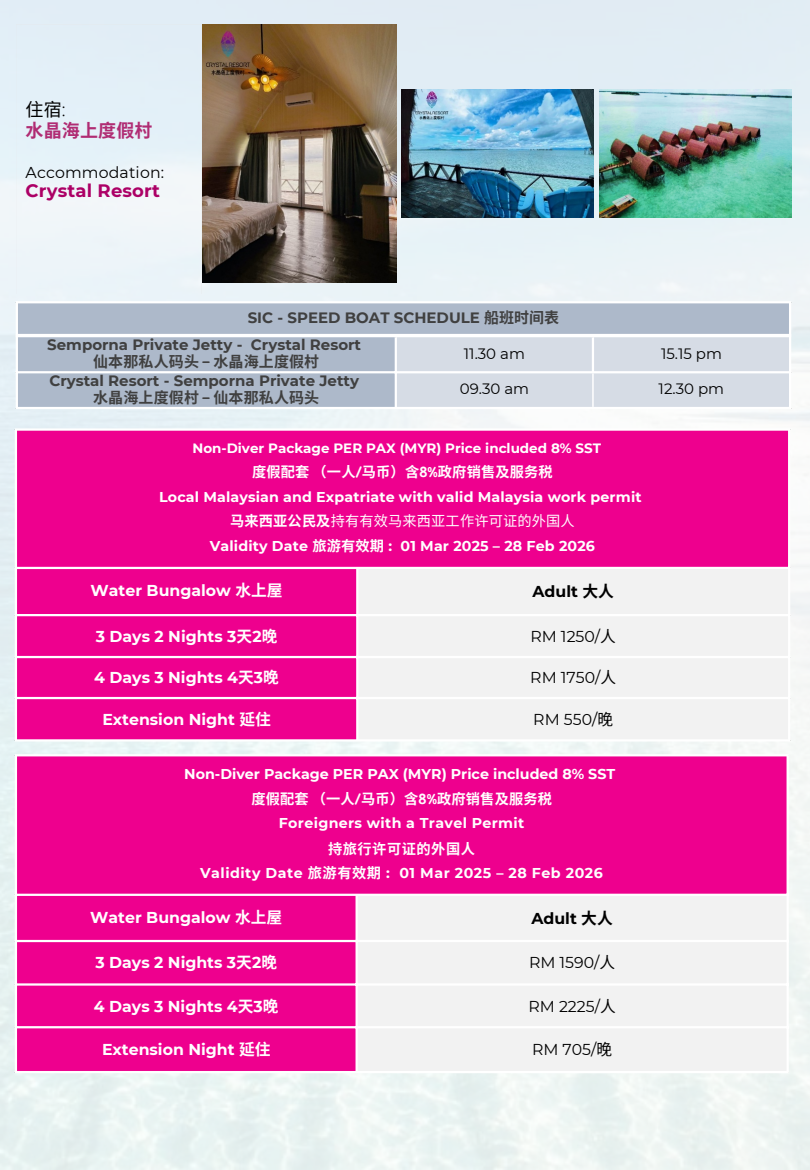
<style>
.page{position:relative;width:810px;height:1170px;background:#fff}
.page>*{position:absolute;margin:0;border:0;box-sizing:border-box;transform-origin:0 0}
.t1{font:700 18px "Montserrat";letter-spacing:.01em;color:#ac0066}
.t2{font:700 18px/21.3px "Noto Sans CJ Ksc";letter-spacing:.01em;color:#b02c73}
.t3{font:700 15.75px "Montserrat";color:#fff}
.t4{font:15.75px "Montserrat";color:#000}
.t5{font:700 15.75px "Montserrat";color:#000}
.t6{font:700 15px "Montserrat";color:#404040}
.t7{font:700 15px "Noto Sans CJ Ksc";letter-spacing:.01em;color:#404040}
.t8{font:15px "Montserrat";color:#000}
.t9{font:700 14.25px "Montserrat";letter-spacing:.01em;color:#fff}
.t10{font:700 14.25px "Noto Sans CJ Ksc";letter-spacing:.01em;color:#fff}
.t11{font:700 14.25px "Montserrat";letter-spacing:.035em;color:#fff}
.t12{font:14.25px "Noto Sans CJ Ksc";letter-spacing:.01em;color:#fff}
.t13{font:700 14.25px "Noto Sans CJ Ksc";letter-spacing:.035em;color:#fff}
.t14{font:700 13.5px "Montserrat";color:#fff}
.s1{font-weight:400;color:#000}
.s2{font-family:"TT Rounds Condensed";font-weight:400;color:#000}
.s3{font-family:"Noto Sans CJ Ksc"}
.s4{font-family:"TT Rounds Condensed"}
.s5{font-weight:700}
</style>
<div class="page">
<img style="left:0;top:0;width:810px;height:1170px">
<svg style="left:16px;top:24px;width:185px;height:270px;fill:#e5f2f9"></svg>
<div style="left:17px;top:756px;width:770px;height:315px;background:#ee008e"></div>
<div style="left:358px;top:896px;width:429px;height:175px;background:#f2f2f2"></div>
<hr style="left:15px;top:756px;width:2px;height:315px;background:#fff">
<hr style="left:356px;top:896px;width:2px;height:175px;background:#fff">
<hr style="left:787px;top:756px;width:2px;height:315px;background:#fff">
<hr style="left:15px;top:754px;width:774px;height:2px;background:#fff">
<hr style="left:15px;top:894px;width:774px;height:2px;background:#fff">
<hr style="left:15px;top:940px;width:774px;height:2px;background:#fff">
<hr style="left:15px;top:983px;width:774px;height:3px;background:#fff">
<hr style="left:15px;top:1026px;width:774px;height:2px;background:#fff">
<hr style="left:15px;top:1071px;width:774px;height:2px;background:#fff">
<div style="left:18px;top:303px;width:771px;height:104px;background:#adb9ca"></div>
<div style="left:397px;top:337px;width:392px;height:70px;background:#d6dce5"></div>
<hr style="left:592px;top:373px;width:2px;height:34px;background:#fff">
<hr style="left:16px;top:303px;width:2px;height:104px;background:#fff">
<hr style="left:395px;top:337px;width:2px;height:70px;background:#fff">
<hr style="left:592px;top:337px;width:2px;height:34px;background:#fff">
<hr style="left:789px;top:303px;width:2px;height:104px;background:#fff">
<hr style="left:16px;top:301px;width:775px;height:2px;background:#fff">
<hr style="left:16px;top:371px;width:775px;height:2px;background:#fff">
<hr style="left:16px;top:407px;width:775px;height:2px;background:#fff">
<hr style="left:16px;top:334px;width:775px;height:3px;background:#fff">
<div style="left:17px;top:431px;width:771px;height:308px;background:#ee008e"></div>
<div style="left:358px;top:569px;width:430px;height:170px;background:#f2f2f2"></div>
<hr style="left:15px;top:431px;width:2px;height:308px;background:#fff">
<hr style="left:356px;top:569px;width:2px;height:170px;background:#fff">
<hr style="left:788px;top:431px;width:2px;height:308px;background:#fff">
<hr style="left:15px;top:428px;width:775px;height:3px;background:#fff">
<hr style="left:15px;top:567px;width:775px;height:2px;background:#fff">
<hr style="left:15px;top:614px;width:775px;height:2px;background:#fff">
<hr style="left:15px;top:656px;width:775px;height:2px;background:#fff">
<hr style="left:15px;top:697px;width:775px;height:2px;background:#fff">
<hr style="left:15px;top:739px;width:775px;height:3px;background:#fff">
<img style="left:599px;top:89px;width:193px;height:128px">
<img style="left:203px;top:24px;width:193px;height:258px">
<img style="left:401px;top:89px;width:193px;height:128px">
<p class="t2" style="left:26px;top:98px;width:129px"><span class="s1">住宿</span><span class="s2">:<br></span>水晶海上度假村</p>
<p class="t4" style="left:26px;top:163px;width:140px">Accommodation:</p>
<h1 class="t1" style="left:26px;top:180px;width:136px">Crystal Resort</h1>
<p class="t6" style="left:248px;top:308px;width:313px">SIC - SPEED BOAT SCHEDULE <span class="s3">船班时间表</span></p>
<p class="t6" style="left:47px;top:335px;width:315px">Semporna Private Jetty - Crystal Resort</p>
<p class="t7" style="left:93px;top:349px;width:228px">仙本那私人码头 <span class="s4">–</span> 水晶海上度假村</p>
<p class="t8" style="left:464px;top:344px;width:63px">11.30 am</p>
<p class="t8" style="left:661px;top:344px;width:62px">15.15 pm</p>
<p class="t6" style="left:49px;top:371px;width:311px">Crystal Resort - Semporna Private Jetty</p>
<p class="t7" style="left:93px;top:385px;width:228px">水晶海上度假村 <span class="s4">–</span> 仙本那私人码头</p>
<p class="t8" style="left:460px;top:379px;width:71px">09.30 am</p>
<p class="t8" style="left:659px;top:379px;width:67px">12.30 pm</p>
<p class="t14" style="left:192px;top:440px;width:410px">Non-Diver Package PER PAX (MYR) Price included 8% SST</p>
<p class="t10" style="left:252px;top:460px;width:302px">度假配套（一人<span class="s4">/</span>马币）含<span class="s4">8%</span>政府销售及服务税</p>
<p class="t9" style="left:159px;top:488px;width:484px">Local Malaysian and Expatriate with valid Malaysia work permit</p>
<p class="t12" style="left:230px;top:510px;width:345px"><span class="s5">马来西亚公民及</span>持有有效马来西亚工作许可证的外国人</p>
<p class="t9" style="left:210px;top:537px;width:387px">Validity Date <span class="s3">旅游有效期</span> : 01 Mar 2025 – 28 Feb 2026</p>
<p class="t3" style="left:91px;top:581px;width:194px">Water Bungalow <span class="s3">水上屋</span></p>
<p class="t5" style="left:533px;top:582px;width:82px">Adult <span class="s3">大人</span></p>
<p class="t3" style="left:96px;top:627px;width:183px">3 Days 2 Nights 3<span class="s3">天</span>2<span class="s3">晚</span></p>
<p class="t4" style="left:530px;top:627px;width:86px">RM 1250/<span class="s3">人</span></p>
<p class="t3" style="left:94px;top:668px;width:186px">4 Days 3 Nights 4<span class="s3">天</span>3<span class="s3">晚</span></p>
<p class="t4" style="left:530px;top:668px;width:86px">RM 1750/<span class="s3">人</span></p>
<p class="t3" style="left:102px;top:710px;width:170px">Extension Night <span class="s3">延住</span></p>
<p class="t4" style="left:533px;top:710px;width:81px">RM 550/<span class="s3">晚</span></p>
<p class="t9" style="left:184px;top:765px;width:433px">Non-Diver Package PER PAX (MYR) Price included 8% SST</p>
<p class="t10" style="left:251px;top:787px;width:302px">度假配套（一人<span class="s4">/</span>马币）含<span class="s4">8%</span>政府销售及服务税</p>
<p class="t9" style="left:279px;top:815px;width:247px">Foreigners with a Travel Permit</p>
<p class="t13" style="left:328px;top:838px;width:148px">持旅行许可证的外国人</p>
<p class="t11" style="left:200px;top:864px;width:404px">Validity Date <span class="s3">旅游有效期</span> : 01 Mar 2025 – 28 Feb 2026</p>
<p class="t3" style="left:90px;top:908px;width:194px">Water Bungalow <span class="s3">水上屋</span></p>
<p class="t5" style="left:531px;top:909px;width:82px">Adult <span class="s3">大人</span></p>
<p class="t3" style="left:95px;top:953px;width:183px">3 Days 2 Nights 3<span class="s3">天</span>2<span class="s3">晚</span></p>
<p class="t4" style="left:529px;top:953px;width:86px">RM 1590/<span class="s3">人</span></p>
<p class="t3" style="left:94px;top:996px;width:186px">4 Days 3 Nights 4<span class="s3">天</span>3<span class="s3">晚</span></p>
<p class="t4" style="left:528px;top:996px;width:87px">RM 2225/<span class="s3">人</span></p>
<p class="t3" style="left:102px;top:1040px;width:170px">Extension Night <span class="s3">延住</span></p>
<p class="t4" style="left:532px;top:1040px;width:82px">RM 705/<span class="s3">晚</span></p>
</div>
